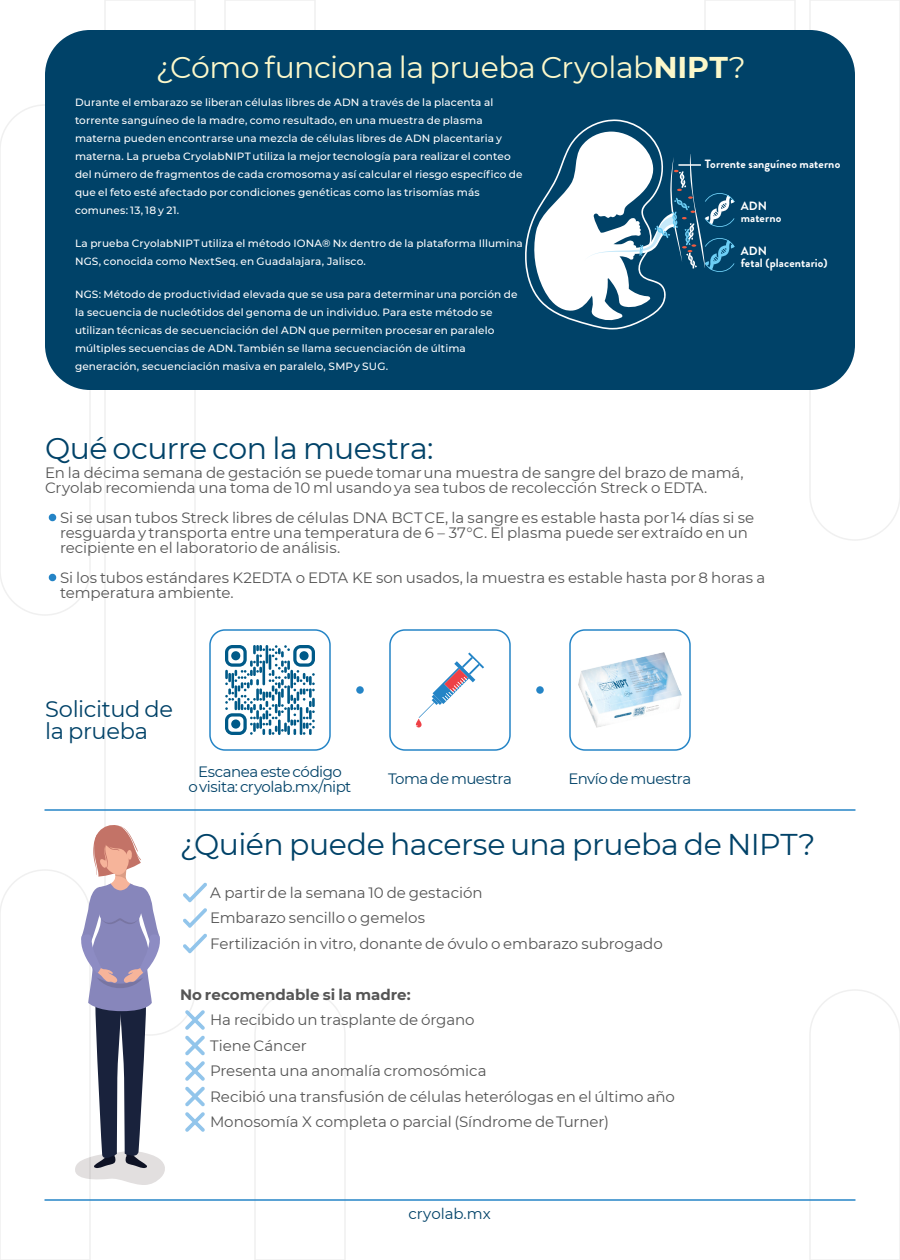
<style>
.page{position:relative;width:900px;height:1260px;background:#fff}
.page>*{position:absolute;margin:0;border:0;box-sizing:border-box;transform-origin:0 0}
.t1{font:30px "Montserrat";letter-spacing:-.015em;color:#004268}
.t2{font:30px "Montserrat";letter-spacing:-.015em;color:#fcf8ca}
.t3{font:22.5px/22.5px "Montserrat";letter-spacing:-.015em;color:#004268}
.t4{font:15px/25.5px "Montserrat";letter-spacing:-.005em;color:#555}
.t5{font:15px/15px "Montserrat";letter-spacing:-.03em;color:#004268;text-align:center}
.t6{font:700 15px "Montserrat";color:#555}
.t7{font:15px "Montserrat";letter-spacing:-.005em;color:#004268}
.t8{font:700 12px/12px "Brandon Grotesque";letter-spacing:.01em;color:#fff}
.t9{font:500 10.5px/18px "Montserrat";letter-spacing:.01em;color:#fff}
.s1{font-weight:700}
</style>
<div class="page">
<div style="left:0;top:104px;width:91px;height:512px;border:2px solid #f0f0f0;border-radius:45px"></div>
<svg style="left:809px;top:990px;width:91px;height:270px"></svg>
<svg style="left:809px;top:0;width:91px;height:541px"></svg>
<div style="left:104px;top:344px;width:92px;height:692px;border:2px solid #f0f0f0;border-radius:45px"></div>
<svg style="left:104px;top:0;width:92px;height:30px"></svg>
<svg style="left:254px;top:990px;width:92px;height:270px"></svg>
<svg style="left:224px;top:0;width:92px;height:30px"></svg>
<img style="left:579px;top:652px;width:102px;height:75px">
<div style="left:389px;top:629px;width:122px;height:122px;border:2px solid #2484c6;border-radius:15px"></div>
<div style="left:569px;top:629px;width:122px;height:122px;border:2px solid #2484c6;border-radius:15px"></div>
<div style="left:209px;top:629px;width:122px;height:122px;border:2px solid #2484c6;border-radius:15px"></div>
<div style="left:45px;top:30px;width:810px;height:360px;background:#004268;border-radius:45px"></div>
<div style="left:49px;top:514px;width:7px;height:7px;background:#2484c6;border-radius:50%"></div>
<div style="left:356px;top:686px;width:8px;height:8px;background:#2484c6;border-radius:50%"></div>
<div style="left:536px;top:686px;width:8px;height:8px;background:#2484c6;border-radius:50%"></div>
<div style="left:49px;top:574px;width:7px;height:7px;background:#2484c6;border-radius:50%"></div>
<svg style="left:525px;top:0;width:271px;height:330px"></svg>
<hr style="left:678px;top:164px;width:23px;height:2px;background:#fff">
<hr style="left:45px;top:809px;width:810px;height:2px;background:#2484c6">
<svg style="left:0;top:819px;width:165px;height:441px"></svg>
<svg style="left:183px;top:883px;width:24px;height:19px"></svg>
<svg style="left:183px;top:908px;width:24px;height:20px"></svg>
<svg style="left:183px;top:934px;width:24px;height:19px"></svg>
<svg style="left:416px;top:653px;width:68px;height:74px"></svg>
<svg style="left:225px;top:645px;width:90px;height:90px"></svg>
<div style="left:231px;top:651px;width:9px;height:9px;background:#005a88;border-radius:50%"></div>
<div style="left:299px;top:651px;width:10px;height:9px;background:#005a88;border-radius:50%"></div>
<div style="left:231px;top:719px;width:9px;height:10px;background:#005a88;border-radius:50%"></div>
<hr style="left:45px;top:1199px;width:810px;height:2px;background:#2484c6">
<svg style="left:185px;top:1010px;width:20px;height:20px"></svg>
<svg style="left:185px;top:1036px;width:20px;height:19px"></svg>
<svg style="left:185px;top:1061px;width:20px;height:20px"></svg>
<svg style="left:185px;top:1087px;width:20px;height:19px"></svg>
<svg style="left:185px;top:1112px;width:20px;height:20px"></svg>
<h1 class="t2" style="left:156px;top:46px;width:591px">¿Cómo funciona la prueba Cryolab<span class="s1">NIPT</span>?</h1>
<p class="t9" style="left:75px;top:93px;width:449px">Durante el embarazo se liberan células libres de ADN a través de la placenta al torrente sanguíneo de la madre, como resultado, en una muestra de plasma materna pueden encontrarse una mezcla de células libres de ADN placentaria y materna. La prueba CryolabNIPT utiliza la mejor tecnología para realizar el conteo del número de fragmentos de cada cromosoma y así calcular el riesgo específico de que el feto esté afectado por condiciones genéticas como las trisomías más comunes: 13, 18 y 21.</p>
<p class="t9" style="left:75px;top:234px;width:449px">La prueba CryolabNIPT utiliza el método IONA® Nx dentro de la plataforma Illumina<br>NGS, conocida como NextSeq. en Guadalajara, Jalisco.</p>
<p class="t9" style="left:75px;top:285px;width:444px">NGS: Método de productividad elevada que se usa para determinar una porción de la secuencia de nucleótidos del genoma de un individuo. Para este método se utilizan técnicas de secuenciación del ADN que permiten procesar en paralelo múltiples secuencias de ADN. También se llama secuenciación de última generación, secuenciación masiva en paralelo, SMP y SUG.</p>
<h1 class="t1" style="left:45px;top:428px;width:390px">Qué ocurre con la muestra:</h1>
<p class="t8" style="left:705px;top:158px;width:137px">Torrente sanguíneo materno</p>
<p class="t8" style="left:741px;top:200px;width:42px">ADN materno</p>
<p class="t8" style="left:741px;top:245px;width:88px">ADN<br>fetal (placentario)</p>
<h3 class="t4" style="left:45px;top:464px;width:700px;line-height:15px">En la décima semana de gestación se puede tomar una muestra de sangre del brazo de mamá,<br>Cryolab recomienda una toma de 10 ml usando ya sea tubos de recolección Streck o EDTA.</h3>
<h3 class="t4" style="left:60px;top:509px;width:696px;line-height:15px">Si se usan tubos Streck libres de células DNA BCT CE, la sangre es estable hasta por 14 días si se resguarda y transporta entre una temperatura de 6 – 37°C. El plasma puede ser extraído en un recipiente en el laboratorio de análisis.</h3>
<h3 class="t4" style="left:60px;top:569px;width:707px;line-height:15px">Si los tubos estándares K2EDTA o EDTA KE son usados, la muestra es estable hasta por 8 horas a temperatura ambiente.</h3>
<h2 class="t3" style="left:45px;top:697px;width:130px">Solicitud de la prueba</h2>
<h3 class="t5" style="left:188px;top:764px;width:164px">Escanea este código<br>o visita: cryolab.mx/nipt</h3>
<h3 class="t5" style="left:388px;top:771px;width:125px">Toma de muestra</h3>
<h3 class="t5" style="left:568px;top:771px;width:124px">Envío de muestra</h3>
<h1 class="t1" style="left:180px;top:824px;width:637px">¿Quién puede hacerse una prueba de NIPT?</h1>
<h3 class="t4" style="left:210px;top:879px;width:454px">A partir de la semana 10 de gestación<br>Embarazo sencillo o gemelos<br>Fertilización in vitro, donante de óvulo o embarazo subrogado</h3>
<h3 class="t6" style="left:180px;top:984px;width:232px">No recomendable si la madre:</h3>
<h3 class="t4" style="left:210px;top:1007px;width:466px">Ha recibido un trasplante de órgano<br>Tiene Cáncer<br>Presenta una anomalía cromosómica<br>Recibió una transfusión de células heterólogas en el último año Monosomía X completa o parcial (Síndrome de Turner)</h3>
<h3 class="t7" style="left:408px;top:1204px;width:84px">cryolab.mx</h3>
</div>
